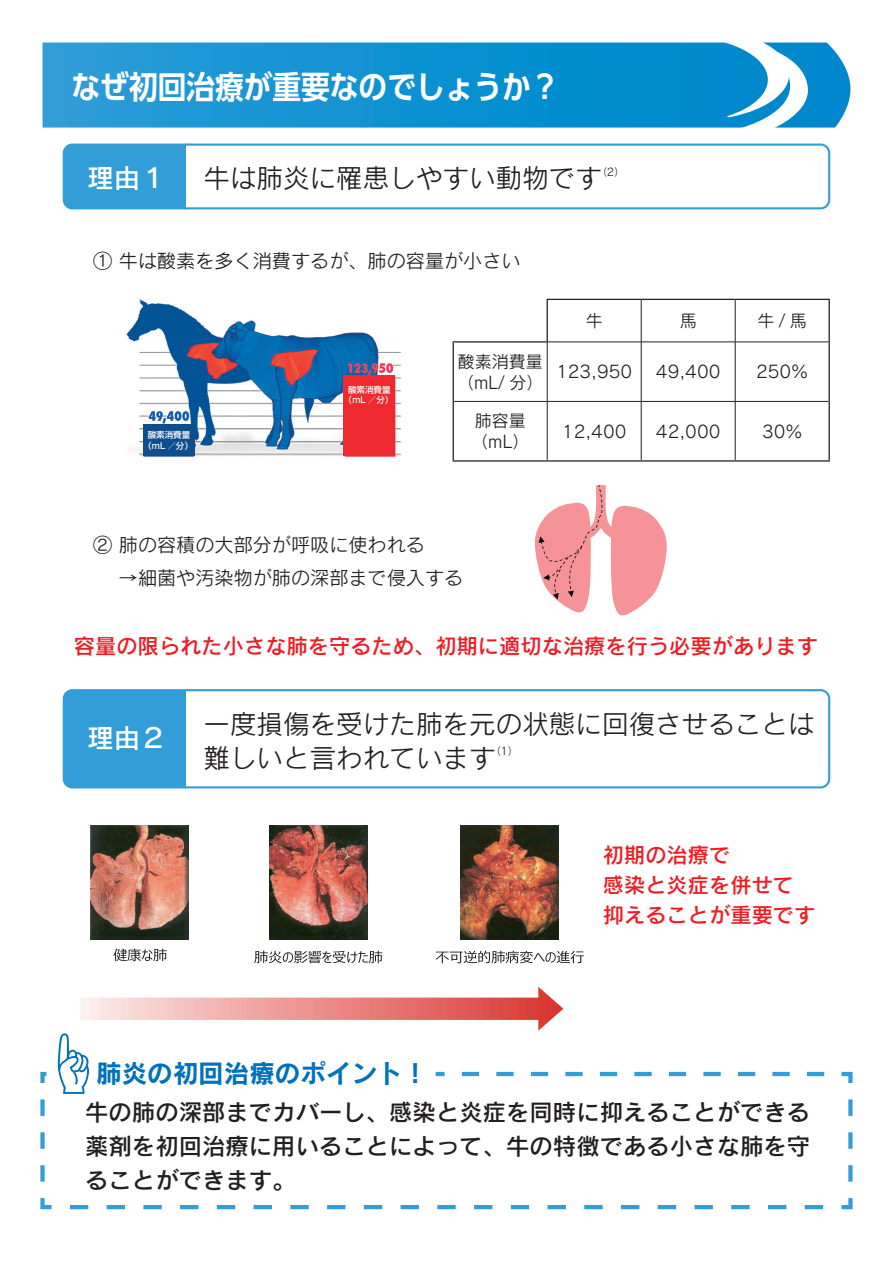
<style>
.page{position:relative;width:893px;height:1263px;background:#fff}
.page>*{position:absolute;margin:0;border:0;box-sizing:border-box;transform-origin:0 0}
.t1{font:31.95px "UD Shin Go C Oniz Pr 6 N De B";color:#fff}
.t2{font:26.55px "Rodin Pro N M";color:#231f20}
.t3{font:26.55px "Rodin Pro N DB";color:#fff}
.t4{font:25.5px "Rodin Pro N B";color:#0072bc}
.t5{font:23.4px/34px "Rodin Pro N DB";color:#231f20;text-align:justify}
.t6{font:21.3px/29.7px "Rodin Pro N DB";color:#ee1d23}
.t7{font:19.2px/33.5px "Rodin Pro N M";color:#231f20}
.t8{font:16.95px "Rodin Pro N M";color:#231f20}
.t9{font:10.65px "Rodin Pro N M";color:#231f20}
.t10{font:500 8.55px/10.6px "Shin Go Pr 6 N";color:#fff;text-align:center}
</style>
<div class="page">
<svg style="left:43px;top:43px;width:807px;height:85px;background:#41a4d9"></svg>
<div style="left:63px;top:689px;width:122px;height:99px;background:#329dd7"></div>
<svg style="left:185px;top:689px;width:645px;height:99px"></svg>
<img style="left:126px;top:299px;width:275px;height:158px">
<svg style="left:535px;top:485px;width:132px;height:131px"></svg>
<img style="left:91px;top:825px;width:98px;height:115px">
<svg style="left:113px;top:949px;width:54px;height:12px"></svg>
<img style="left:269px;top:825px;width:98px;height:115px">
<svg style="left:254px;top:951px;width:128px;height:12px"></svg>
<img style="left:461px;top:825px;width:98px;height:115px">
<img style="left:80px;top:987px;width:483px;height:44px">
<svg style="left:436px;top:951px;width:148px;height:12px"></svg>
<svg style="left:63px;top:42px;width:767px;height:167px"></svg>
<svg style="left:58px;top:1033px;width:31px;height:61px"></svg>
<svg style="left:436px;top:1072px;width:9px;height:4px"></svg>
<svg style="left:462px;top:1071px;width:391px;height:12px"></svg>
<svg style="left:841px;top:1099px;width:12px;height:111px"></svg>
<svg style="left:40px;top:1198px;width:783px;height:12px"></svg>
<svg style="left:40px;top:1071px;width:7px;height:111px"></svg>
<hr style="left:195px;top:454px;width:148px;height:1px;background:#939598">
<hr style="left:290px;top:441px;width:51px;height:1px;background:#939598">
<hr style="left:213px;top:441px;width:51px;height:1px;background:#939598">
<hr style="left:293px;top:428px;width:50px;height:1px;background:#939598">
<hr style="left:215px;top:428px;width:56px;height:1px;background:#939598">
<hr style="left:309px;top:416px;width:34px;height:1px;background:#939598">
<svg style="left:291px;top:416px;width:15px;height:1px"></svg>
<hr style="left:211px;top:416px;width:62px;height:1px;background:#939598">
<hr style="left:313px;top:403px;width:30px;height:1px;background:#939598">
<svg style="left:292px;top:403px;width:12px;height:1px"></svg>
<hr style="left:210px;top:403px;width:62px;height:1px;background:#939598">
<hr style="left:139px;top:403px;width:49px;height:1px;background:#939598">
<hr style="left:208px;top:390px;width:54px;height:1px;background:#939598">
<hr style="left:139px;top:390px;width:47px;height:1px;background:#939598">
<hr style="left:139px;top:378px;width:40px;height:1px;background:#939598">
<hr style="left:139px;top:365px;width:38px;height:1px;background:#939598">
<hr style="left:139px;top:352px;width:31px;height:1px;background:#939598">
<svg style="left:378px;top:352px;width:23px;height:1px"></svg>
<div style="left:143px;top:424px;width:52px;height:32px;background:#0f4e8c"></div>
<div style="left:343px;top:376px;width:52px;height:80px;background:#ee292f"></div>
<hr style="left:547px;top:299px;width:94px;height:1px;background:#231f20">
<hr style="left:547px;top:300px;width:1px;height:42px;background:#231f20">
<hr style="left:641px;top:299px;width:94px;height:1px;background:#231f20">
<hr style="left:735px;top:299px;width:95px;height:1px;background:#231f20">
<hr style="left:828px;top:300px;width:2px;height:42px;background:#231f20">
<hr style="left:453px;top:341px;width:94px;height:1px;background:#231f20">
<hr style="left:453px;top:342px;width:1px;height:59px;background:#231f20">
<hr style="left:828px;top:342px;width:2px;height:59px;background:#231f20">
<hr style="left:453px;top:401px;width:1px;height:59px;background:#231f20">
<hr style="left:828px;top:401px;width:2px;height:59px;background:#231f20">
<hr style="left:453px;top:460px;width:94px;height:2px;background:#231f20">
<hr style="left:547px;top:460px;width:94px;height:2px;background:#231f20">
<hr style="left:641px;top:460px;width:94px;height:2px;background:#231f20">
<hr style="left:735px;top:460px;width:95px;height:2px;background:#231f20">
<hr style="left:547px;top:342px;width:1px;height:59px;background:#231f20">
<hr style="left:641px;top:342px;width:1px;height:59px;background:#231f20">
<hr style="left:735px;top:342px;width:1px;height:59px;background:#231f20">
<hr style="left:454px;top:401px;width:93px;height:1px;background:#231f20">
<hr style="left:547px;top:401px;width:94px;height:1px;background:#231f20">
<hr style="left:547px;top:402px;width:1px;height:58px;background:#231f20">
<hr style="left:641px;top:401px;width:94px;height:1px;background:#231f20">
<hr style="left:641px;top:402px;width:1px;height:58px;background:#231f20">
<hr style="left:735px;top:401px;width:93px;height:1px;background:#231f20">
<hr style="left:735px;top:402px;width:1px;height:58px;background:#231f20">
<hr style="left:641px;top:300px;width:1px;height:42px;background:#231f20">
<hr style="left:735px;top:300px;width:1px;height:42px;background:#231f20">
<hr style="left:547px;top:342px;width:94px;height:1px;background:#231f20">
<hr style="left:641px;top:342px;width:94px;height:1px;background:#231f20">
<hr style="left:735px;top:342px;width:93px;height:1px;background:#231f20">
<h1 class="t1" style="left:72px;top:61px;width:489px">なぜ初回治療が重要なのでしょうか?</h1>
<p class="t3" style="left:87px;top:161px;width:81px">理由１</p>
<p class="t2" style="left:203px;top:161px;width:400px">牛は肺炎に罹患しやすい動物です</p>
<p class="t9" style="left:597px;top:165px;width:30px">)2(</p>
<p class="t7" style="left:93px;top:243px;width:429px">① 牛は酸素を多く消費するが、肺の容量が小さい</p>
<p class="t10" style="left:143px;top:429px;width:51px">酸素消費量（mL ／分(</p>
<p class="t10" style="left:344px;top:384px;width:51px">酸素消費量（mL ／分(</p>
<p class="t8" style="left:458px;top:350px;width:87px">酸素消費量</p>
<p class="t8" style="left:457px;top:371px;width:88px">（mL/ 分(</p>
<p class="t8" style="left:475px;top:410px;width:53px">肺容量</p>
<p class="t8" style="left:471px;top:431px;width:60px">（mL(</p>
<p class="t8" style="left:586px;top:310px;width:19px">牛</p>
<p class="t8" style="left:556px;top:361px;width:78px">123,950</p>
<p class="t8" style="left:562px;top:420px;width:66px">12,400</p>
<p class="t8" style="left:680px;top:310px;width:19px">馬</p>
<p class="t8" style="left:656px;top:361px;width:66px">49,400</p>
<p class="t8" style="left:656px;top:420px;width:66px">42,000</p>
<p class="t7" style="left:93px;top:527px;width:372px">② 肺の容積の大部分が呼吸に使われる<br>　 →細菌や汚染物が肺の深部まで侵入する</p>
<p class="t8" style="left:757px;top:310px;width:51px">牛 / 馬</p>
<p class="t8" style="left:756px;top:361px;width:54px">250％</p>
<p class="t8" style="left:762px;top:420px;width:42px">30％</p>
<p class="t6" style="left:74px;top:630px;width:746px">容量の限られた小さな肺を守るため、初期に適切な治療を行う必要があります</p>
<p class="t3" style="left:87px;top:720px;width:81px">理由２</p>
<p class="t2" style="left:203px;top:706px;width:613px">一度損傷を受けた肺を元の状態に回復させることは</p>
<p class="t9" style="left:490px;top:744px;width:30px">)1(</p>
<p class="t2" style="left:203px;top:741px;width:294px">難しいと言われています</p>
<p class="t6" style="left:603px;top:840px;width:214px">初期の治療で<br>感染と炎症を併せて抑えることが重要です</p>
<p class="t4" style="left:96px;top:1056px;width:333px">肺炎の初回治療のポイント!</p>
<p class="t5" style="left:85px;top:1094px;width:726px">牛の肺の深部までカバーし、感染と炎症を同時に抑えることができる薬剤を初回治療に用いることによって、牛の特徴である小さな肺を守ることができます。</p>
</div>
